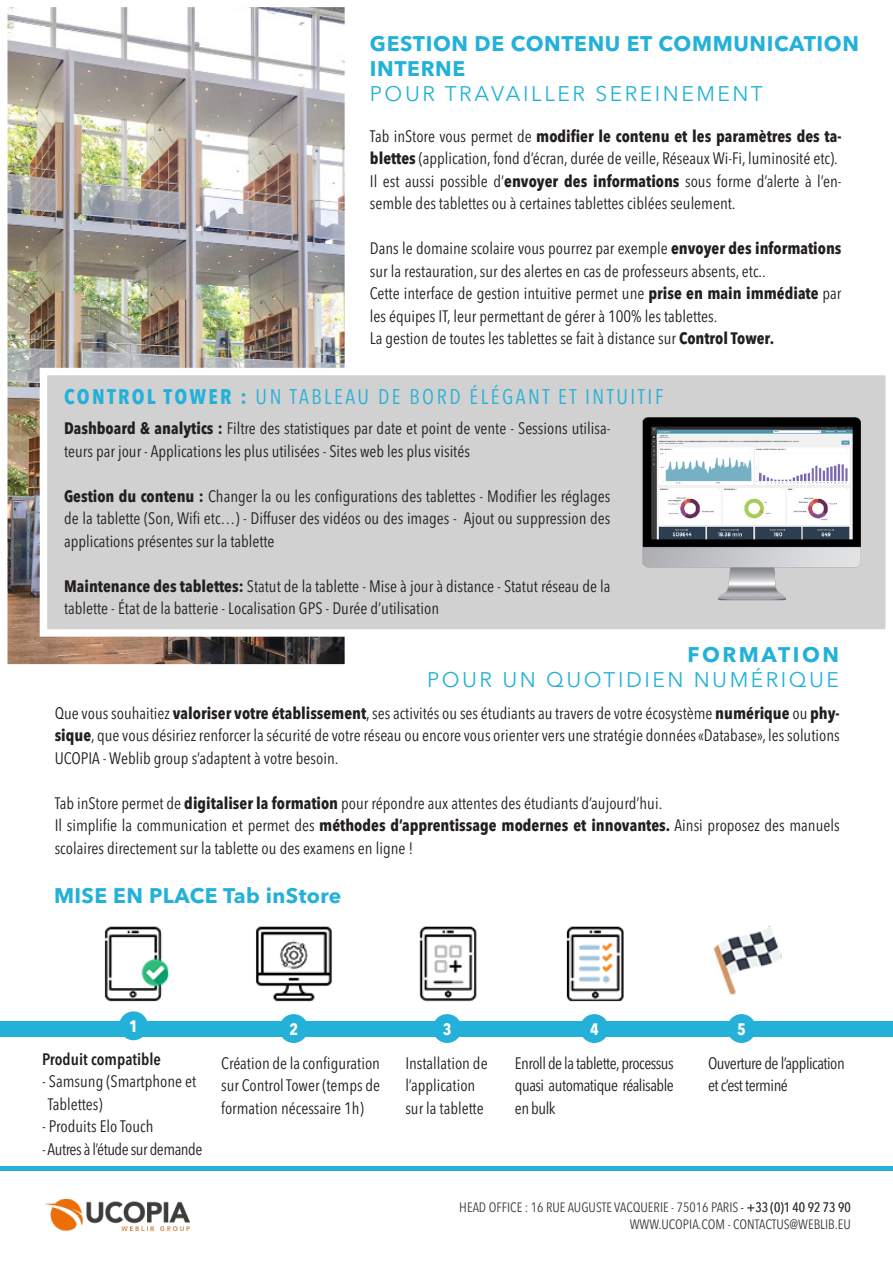
<style>
.page{position:relative;width:893px;height:1263px;background:#fff}
.page>*{position:absolute;margin:0;border:0;box-sizing:border-box;transform-origin:0 0}
.t1{font:700 21px/25.2px "Avenir Next LT Pro";letter-spacing:.03em;color:#23b1d9}
.t2{font:21px "Avenir Next LT Pro";letter-spacing:.12em;color:#23b1d9}
.t3{font:condensed 21px "Avenir Next LT Pro";letter-spacing:.12em;color:#23b1d9}
.t4{font:700 21px "Avenir Next LT Pro";letter-spacing:.12em;color:#23b1d9}
.t5{font:condensed 16.5px/22.5px "Avenir Next LT Pro";color:#231f20}
.t6{font:condensed 16.5px/22.5px "Avenir Next LT Pro";letter-spacing:-.03em;color:#231f20}
.t7{font:600 condensed 16.5px "Avenir Next LT Pro";color:#231f20}
.t8{font:700 condensed 16.5px "Avenir Next LT Pro";color:#fff}
.t9{font:condensed 13.5px/17.2px "Avenir Next LT Pro";color:#3e3e3f;text-align:right}
.s1{font-weight:700}
</style>
<div class="page">
<img style="left:45px;top:1199px;width:144px;height:32px">
<img style="left:9px;top:9px;width:334px;height:654px">
<div style="left:0;top:0;width:352px;height:672px;border:8px solid #fff"></div>
<div style="left:43px;top:372px;width:846px;height:261px;background:#d1d1d1"></div>
<div style="left:40px;top:368px;width:853px;height:269px;border:8px solid #fff"></div>
<div style="left:0;top:1166px;width:893px;height:5px;background:#23b1d9"></div>
<img style="left:104px;top:926px;width:678px;height:94px">
<div style="left:0;top:1020px;width:893px;height:16px;background:#23b1d9"></div>
<div style="left:119px;top:1011px;width:29px;height:29px;background:#23b1d9;border-radius:50%"></div>
<div style="left:279px;top:1014px;width:29px;height:29px;background:#23b1d9;border-radius:50%"></div>
<div style="left:433px;top:1014px;width:29px;height:29px;background:#23b1d9;border-radius:50%"></div>
<div style="left:580px;top:1014px;width:29px;height:29px;background:#23b1d9;border-radius:50%"></div>
<div style="left:727px;top:1014px;width:29px;height:29px;background:#23b1d9;border-radius:50%"></div>
<img style="left:642px;top:417px;width:219px;height:184px">
<p class="t1" style="left:370px;top:31px;width:490px">GESTION DE CONTENU ET COMMUNICATION<br>INTERNE</p>
<p class="t2" style="left:370px;top:81px;width:394px">POUR TRAVAILLER SEREINEMENT</p>
<p class="t5" style="left:370px;top:124px;width:473px">Tab inStore vous permet de <span class="s1">modifier le contenu et les paramètres des ta&shy;blettes</span> (application, fond d’écran, durée de veille, Réseaux Wi-Fi, luminosité etc).</p>
<p class="t5" style="left:370px;top:169px;width:473px">Il est aussi possible d’<span class="s1">envoyer des informations</span> sous forme d’alerte à l’en&shy;semble des tablettes ou à certaines tablettes ciblées seulement.</p>
<p class="t5" style="left:370px;top:237px;width:473px">Dans le domaine scolaire vous pourrez par exemple <span class="s1">envoyer des informations </span>sur la restauration, sur des alertes en cas de professeurs absents, etc..</p>
<p class="t5" style="left:370px;top:282px;width:473px">Cette interface de gestion intuitive permet une <span class="s1">prise en main immédiate</span> par les équipes IT, leur permettant de gérer à 100% les tablettes.</p>
<p class="t5" style="left:370px;top:327px;width:406px">La gestion de toutes les tablettes se fait à distance sur <span class="s1">Control Tower.</span></p>
<p class="t3" style="left:64px;top:384px;width:601px"><span class="s1">CONTROL TOWER :</span> UN TABLEAU DE BORD ÉLÉGANT ET INTUITIF</p>
<p class="t5" style="left:64px;top:417px;width:548px"><span class="s1">Dashboard &amp; analytics :</span> Filtre des statistiques par date et point de vente - Sessions utilisa&shy;teurs par jour - Applications les plus utilisées - Sites web les plus visités</p>
<p class="t5" style="left:64px;top:485px;width:548px;text-align:justify"><span class="s1">Gestion du contenu :</span> Changer la ou les configurations des tablettes - Modifier les réglages de la tablette (Son, Wifi etc…) - Diffuser des vidéos ou des images - Ajout ou suppression des applications présentes sur la tablette</p>
<p class="t5" style="left:64px;top:575px;width:548px"><span class="s1">Maintenance des tablettes:</span> Statut de la tablette - Mise à jour à distance - Statut réseau de la tablette - État de la batterie - Localisation GPS - Durée d’utilisation</p>
<p class="t4" style="left:687px;top:642px;width:153px">FORMATION</p>
<p class="t2" style="left:427px;top:667px;width:413px">POUR UN QUOTIDIEN NUMÉRIQUE</p>
<p class="t5" style="left:55px;top:702px;width:786px;text-align:justify">Que vous souhaitiez <span class="s1">valoriser votre établissement</span>, ses activités ou ses étudiants au travers de votre écosystème <span class="s1">numérique</span> ou <span class="s1">phy&shy;sique</span>, que vous désiriez renforcer la sécurité de votre réseau ou encore vous orienter vers une stratégie données «Database», les solutions UCOPIA - Weblib group s’adaptent à votre besoin.</p>
<p class="t5" style="left:55px;top:792px;width:609px">Tab inStore permet de <span class="s1">digitaliser la formation</span> pour répondre aux attentes des étudiants d’aujourd’hui.</p>
<p class="t5" style="left:55px;top:814px;width:786px">Il simplifie la communication et permet des <span class="s1">méthodes d’apprentissage modernes et innovantes.</span> Ainsi proposez des manuels scolaires directement sur la tablette ou des examens en ligne !</p>
<p class="t1" style="left:54px;top:882px;width:289px">MISE EN PLACE Tab inStore</p>
<p class="t8" style="left:129px;top:1016px;width:10px">1</p>
<p class="t8" style="left:289px;top:1019px;width:10px">2</p>
<p class="t8" style="left:443px;top:1019px;width:10px">3</p>
<p class="t8" style="left:590px;top:1019px;width:10px">4</p>
<p class="t8" style="left:737px;top:1019px;width:10px">5</p>
<p class="t7" style="left:42px;top:1049px;width:120px">Produit compatible</p>
<p class="t5" style="left:42px;top:1070px;width:156px">- Samsung (Smartphone et</p>
<p class="t5" style="left:48px;top:1093px;width:56px">Tablettes)</p>
<p class="t5" style="left:42px;top:1115px;width:113px">- Produits Elo Touch</p>
<p class="t6" style="left:42px;top:1138px;width:162px">- Autres à l’étude sur demande</p>
<p class="t5" style="left:221px;top:1051px;width:160px;text-align:justify">Création de la configuration sur Control Tower (temps de formation nécessaire 1h)</p>
<p class="t5" style="left:405px;top:1051px;width:84px">Installation de</p>
<p class="t5" style="left:405px;top:1074px;width:72px">l’application</p>
<p class="t5" style="left:405px;top:1096px;width:80px">sur la tablette</p>
<p class="t5" style="left:515px;top:1051px;width:160px;text-align:justify">Enroll de la tablette, processus quasi automatique réalisable en bulk</p>
<p class="t6" style="left:708px;top:1051px;width:138px">Ouverture de l’application et c’est terminé</p>
<p class="t9" style="left:459px;top:1198px;width:393px">HEAD OFFICE : 16 RUE AUGUSTE VACQUERIE - 75016 PARIS - +33 (0)1 40 92 73 90<br>WWW.UCOPIA.COM - CONTACTUS@WEBLIB.EU</p>
</div>
